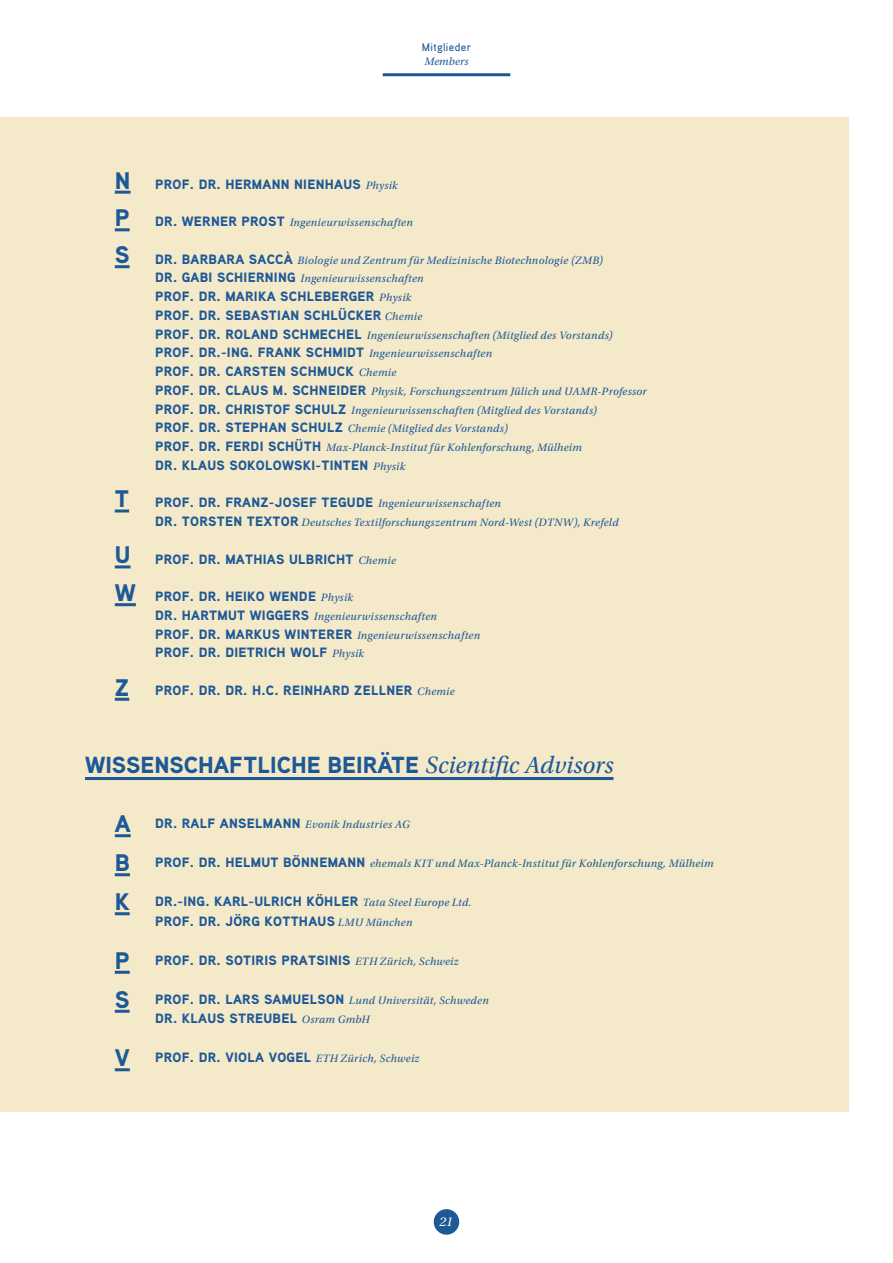
<style>
.page{position:relative;width:893px;height:1263px;background:#fff}
.page>*{position:absolute;margin:0;border:0;box-sizing:border-box;transform-origin:0 0}
.t1{font:900 24px/37.2px "Aaux Pro OT";color:#1d5897;text-align:justify}
.t2{font:900 23.25px "Aaux Pro OT";color:#1d5897}
.t3{font:900 13.5px/18.8px "Aaux Pro OT";letter-spacing:.02em;color:#1d5897}
.t4{font:italic 13.5px "Utopia Std";color:#fff}
.t5{font:italic 11.25px/18.8px "Utopia Std";letter-spacing:.025em;color:#1d5897}
.t6{font:500 11.25px "Aaux Pro OT";letter-spacing:.03em;color:#1d5897}
.s1{font-family:"Utopia Std";font-weight:400;font-style:italic;font-size:11.25px}
.s2{font-family:"Aaux Pro OT";font-weight:900;font-style:normal;font-size:13.5px}
.s3{font-family:"Utopia Std";font-weight:400;font-style:italic;font-size:24.75px}
</style>
<div class="page">
<div style="left:434px;top:1209px;width:25px;height:26px;background:#1d5897;border-radius:50%"></div>
<div style="left:0;top:117px;width:848px;height:995px;background:#f4e9c9"></div>
<hr style="left:383px;top:73px;width:127px;height:3px;background:#1d5897">
<hr style="left:115px;top:191px;width:15px;height:3px;background:#1d5897">
<hr style="left:115px;top:228px;width:15px;height:3px;background:#1d5897">
<hr style="left:115px;top:265px;width:15px;height:3px;background:#1d5897">
<hr style="left:115px;top:509px;width:14px;height:3px;background:#1d5897">
<hr style="left:115px;top:565px;width:16px;height:3px;background:#1d5897">
<hr style="left:115px;top:698px;width:14px;height:3px;background:#1d5897">
<hr style="left:115px;top:834px;width:16px;height:3px;background:#1d5897">
<hr style="left:115px;top:873px;width:15px;height:3px;background:#1d5897">
<hr style="left:115px;top:912px;width:15px;height:3px;background:#1d5897">
<hr style="left:115px;top:1010px;width:15px;height:3px;background:#1d5897">
<hr style="left:115px;top:1068px;width:15px;height:3px;background:#1d5897">
<hr style="left:115px;top:971px;width:15px;height:3px;background:#1d5897">
<hr style="left:115px;top:603px;width:21px;height:3px;background:#1d5897">
<hr style="left:85px;top:777px;width:528px;height:3px;background:#1d5897">
<p class="t6" style="left:422px;top:40px;width:51px">Mitglieder</p>
<p class="t5" style="left:424px;top:52px;width:46px">Members</p>
<h1 class="t1" style="left:115px;top:161px;width:17px">N P S</h1>
<h1 class="t1" style="left:115px;top:480px;width:16px">T</h1>
<h1 class="t1" style="left:115px;top:535px;width:17px">U</h1>
<h1 class="t1" style="left:115px;top:573px;width:23px">W</h1>
<h1 class="t1" style="left:115px;top:668px;width:16px">Z</h1>
<p class="t3" style="left:155px;top:174px;width:244px">PROF. DR. HERMANN NIENHAUS <span class="s1">Physik</span></p>
<p class="t5" style="left:155px;top:213px;width:259px"><span class="s2">DR. WERNER PROST</span> Ingenieurwissenschaften</p>
<p class="t5" style="left:155px;top:251px;width:449px"><span class="s2">DR. BARBARA SACCÀ</span> Biologie und Zentrum für Medizinische Biotechnologie (ZMB)<br><span class="s2">DR. GABI SCHIERNING</span> Ingenieurwissenschaften</p>
<p class="t3" style="left:155px;top:286px;width:268px">PROF. DR. MARIKA SCHLEBERGER <span class="s1">Physik<br></span>PROF. DR. SEBASTIAN SCHLÜCKER <span class="s1">Chemie</span></p>
<p class="t5" style="left:155px;top:326px;width:459px"><span class="s2">PROF. DR. ROLAND SCHMECHEL</span> Ingenieurwissenschaften (Mitglied des Vorstands)</p>
<p class="t3" style="left:155px;top:343px;width:338px">PROF. DR.-ING. FRANK SCHMIDT <span class="s1">Ingenieurwissenschaften<br></span>PROF. DR. CARSTEN SCHMUCK <span class="s1">Chemie</span></p>
<p class="t5" style="left:155px;top:382px;width:493px"><span class="s2">PROF. DR. CLAUS M. SCHNEIDER</span> Physik, Forschungszentrum Jülich und UAMR-Professor <span class="s2">PROF. DR. CHRISTOF SCHULZ</span> Ingenieurwissenschaften (Mitglied des Vorstands)<br><span class="s2">PROF. DR. STEPHAN SCHULZ</span> Chemie (Mitglied des Vorstands)<br><span class="s2">PROF. DR. FERDI SCHÜTH</span> Max-Planck-Institut für Kohlenforschung, Mülheim</p>
<p class="t3" style="left:155px;top:455px;width:252px">DR. KLAUS SOKOLOWSKI-TINTEN <span class="s1">Physik</span></p>
<p class="t3" style="left:155px;top:493px;width:347px">PROF. DR. FRANZ-JOSEF TEGUDE <span class="s1">Ingenieurwissenschaften</span></p>
<p class="t5" style="left:155px;top:513px;width:465px"><span class="s2">DR. TORSTEN TEXTOR</span> Deutsches Textilforschungszentrum Nord-West (DTNW), Krefeld</p>
<p class="t3" style="left:155px;top:549px;width:242px">PROF. DR. MATHIAS ULBRICHT <span class="s1">Chemie</span></p>
<p class="t3" style="left:155px;top:586px;width:199px">PROF. DR. HEIKO WENDE <span class="s1">Physik</span></p>
<p class="t5" style="left:155px;top:607px;width:326px"><span class="s2">DR. HARTMUT WIGGERS</span> Ingenieurwissenschaften<br><span class="s2">PROF. DR. MARKUS WINTERER</span> Ingenieurwissenschaften</p>
<p class="t3" style="left:155px;top:643px;width:211px">PROF. DR. DIETRICH WOLF <span class="s1">Physik</span></p>
<p class="t3" style="left:155px;top:680px;width:301px">PROF. DR. DR. H.C. REINHARD ZELLNER <span class="s1">Chemie</span></p>
<h2 class="t2" style="left:85px;top:750px;width:530px">WISSENSCHAFTLICHE BEIRÄTE <span class="s3">Scientific Advisors</span></h2>
<h1 class="t1" style="left:115px;top:803px;width:17px;line-height:39px">A B K</h1>
<h1 class="t1" style="left:115px;top:941px;width:16px">P</h1>
<h1 class="t1" style="left:115px;top:980px;width:16px">S</h1>
<h1 class="t1" style="left:115px;top:1038px;width:16px">V</h1>
<p class="t5" style="left:155px;top:815px;width:256px"><span class="s2">DR. RALF ANSELMANN</span> Evonik Industries AG</p>
<p class="t5" style="left:155px;top:854px;width:560px"><span class="s2">PROF. DR. HELMUT BÖNNEMANN</span> ehemals KIT und Max-Planck-Institut für Kohlenforschung, Mülheim</p>
<p class="t3" style="left:155px;top:891px;width:318px;line-height:19.5px">DR.-ING. KARL-ULRICH KÖHLER <span class="s1">Tata Steel Europe Ltd.<br></span>PROF. DR. JÖRG KOTTHAUS <span class="s1">LMU München</span></p>
<p class="t3" style="left:155px;top:950px;width:305px">PROF. DR. SOTIRIS PRATSINIS <span class="s1">ETH Zürich, Schweiz</span></p>
<p class="t5" style="left:155px;top:991px;width:335px"><span class="s2">PROF. DR. LARS SAMUELSON</span> Lund Universität, Schweden</p>
<p class="t3" style="left:155px;top:1009px;width:216px">DR. KLAUS STREUBEL <span class="s1">Osram GmbH</span></p>
<p class="t3" style="left:155px;top:1048px;width:266px">PROF. DR. VIOLA VOGEL <span class="s1">ETH Zürich, Schweiz</span></p>
<p class="t4" style="left:439px;top:1214px;width:15px">21</p>
</div>
